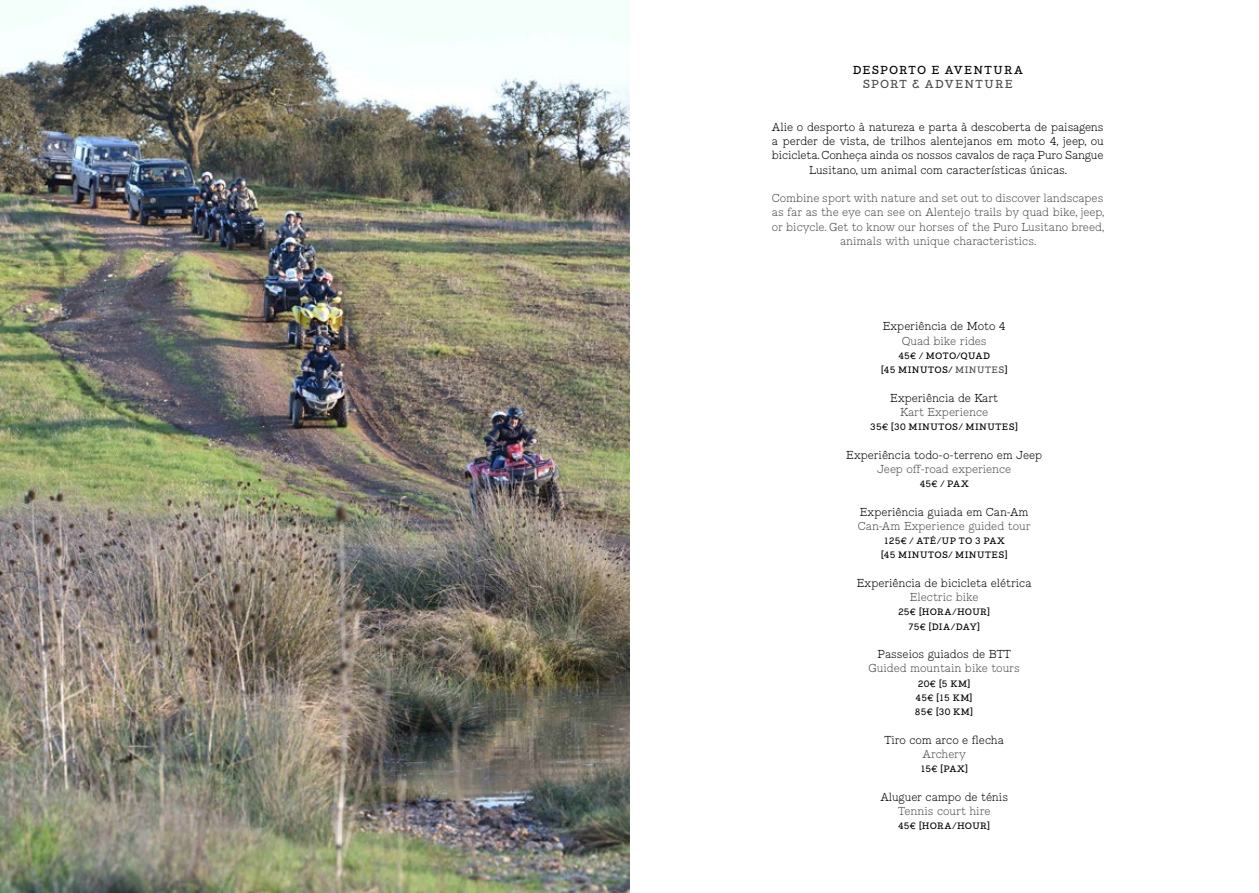
<style>
.page{position:relative;width:1259px;height:893px;background:#fff}
.page>*{position:absolute;margin:0;border:0;box-sizing:border-box;transform-origin:0 0}
.t1{font:300 11.25px/14.2px "Piek";color:#000;text-align:center}
.t2{font:300 11.25px/14.2px "Piek";color:#4b4c4c;text-align:center}
.t3{font:11.25px "Piek";letter-spacing:.105em;color:#000}
.t4{font:11.25px "Piek";letter-spacing:.11em;color:#4b4c4c}
.t5{font:9px/14.2px "Piek";letter-spacing:.035em;color:#000;text-align:center}
.t6{font:9px/14.2px "Piek";letter-spacing:.01em;color:#000;text-align:center}
.s1{color:#4b4c4c}
</style>
<div class="page">
<img style="left:0;top:0;width:629px;height:893px">
<p class="t3" style="left:853px;top:63px;width:172px">DESPORTO E AVENTURA</p>
<p class="t4" style="left:862px;top:77px;width:152px">SPORT &amp; ADVENTURE</p>
<p class="t1" style="left:772px;top:120px;width:333px">Alie o desporto à natureza e parta à descoberta de paisagens a perder de vista, de trilhos alentejanos em moto 4, jeep, ou bicicleta. Conheça ainda os nossos cavalos de raça Puro Sangue Lusitano, um animal com características únicas.</p>
<p class="t2" style="left:772px;top:191px;width:334px">Combine sport with nature and set out to discover landscapes as far as the eye can see on Alentejo trails by quad bike, jeep, or bicycle. Get to know our horses of the Puro Lusitano breed, animals with unique characteristics.</p>
<p class="t1" style="left:882px;top:319px;width:124px">Experiência de Moto 4</p>
<p class="t2" style="left:901px;top:334px;width:87px">Quad bike rides</p>
<p class="t5" style="left:880px;top:349px;width:129px">45€ / MOTO/QUAD<br>[45 MINUTOS/ <span class="s1">MINUTES</span>]</p>
<p class="t1" style="left:890px;top:391px;width:109px">Experiência de Kart</p>
<p class="t2" style="left:900px;top:405px;width:90px">Kart Experience</p>
<p class="t5" style="left:870px;top:420px;width:149px">35€ [30 MINUTOS/ MINUTES]</p>
<p class="t1" style="left:846px;top:448px;width:197px">Experiência todo-o-terreno em Jeep</p>
<p class="t2" style="left:877px;top:462px;width:136px">Jeep off-road experience</p>
<p class="t5" style="left:919px;top:477px;width:50px">45€ / PAX</p>
<p class="t1" style="left:860px;top:505px;width:170px">Experiência guiada em Can-Am</p>
<p class="t2" style="left:858px;top:519px;width:174px">Can-Am Experience guided tour</p>
<p class="t5" style="left:880px;top:534px;width:129px">125€ / ATÉ/UP TO 3 PAX [45 MINUTOS/ MINUTES]</p>
<p class="t1" style="left:857px;top:576px;width:176px">Experiência de bicicleta elétrica</p>
<p class="t2" style="left:909px;top:590px;width:70px">Electric bike</p>
<p class="t6" style="left:898px;top:605px;width:94px">25€ [HORA/HOUR]<br>75€ [DIA/DAY]</p>
<p class="t1" style="left:877px;top:647px;width:135px">Passeios guiados de BTT</p>
<p class="t2" style="left:868px;top:661px;width:153px">Guided mountain bike tours</p>
<p class="t5" style="left:915px;top:676px;width:60px">20€ [5 KM]<br>45€ [15 KM]<br>85€ [30 KM]</p>
<p class="t1" style="left:884px;top:733px;width:121px">Tiro com arco e flecha</p>
<p class="t2" style="left:922px;top:747px;width:45px">Archery</p>
<p class="t5" style="left:920px;top:762px;width:50px">15€ [PAX]</p>
<p class="t1" style="left:880px;top:790px;width:129px">Aluguer campo de ténis</p>
<p class="t2" style="left:898px;top:804px;width:94px">Tennis court hire</p>
<p class="t6" style="left:898px;top:819px;width:94px">45€ [HORA/HOUR]</p>
</div>
